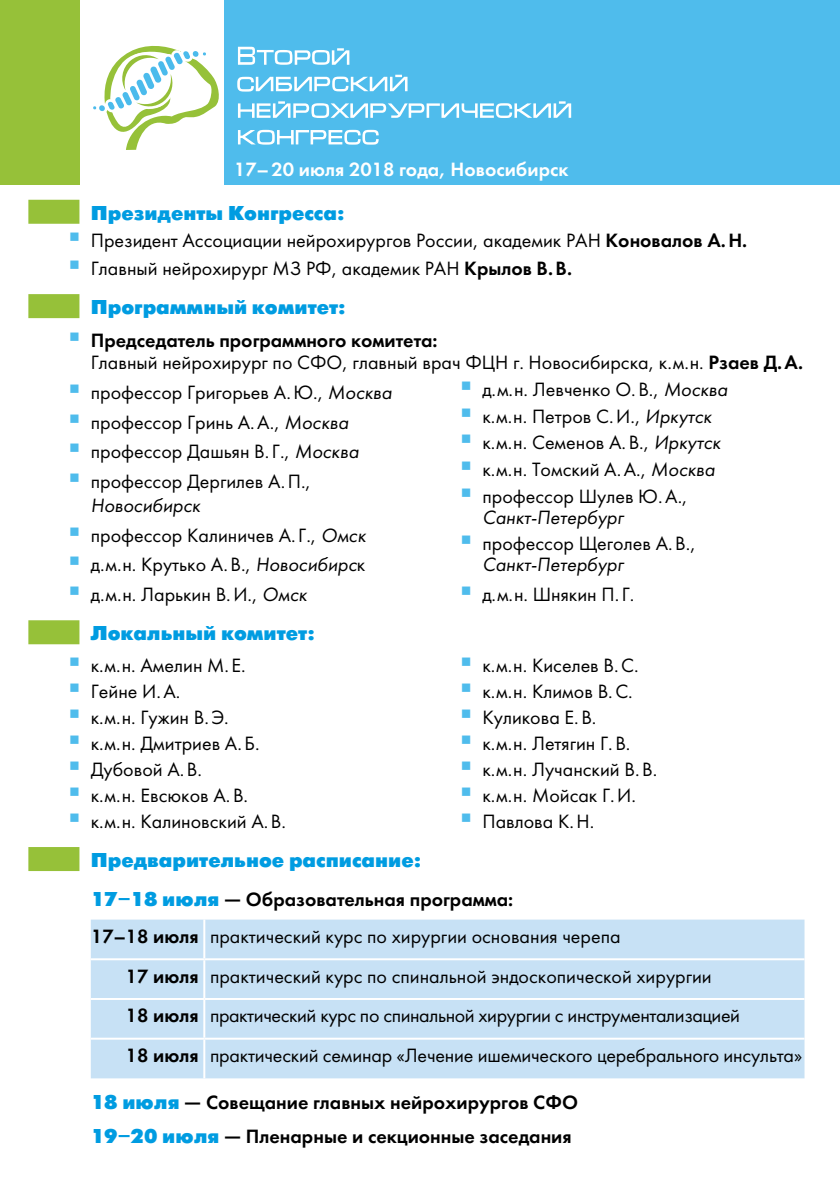
<style>
.page{position:relative;width:840px;height:1191px;background:#fff}
.page>*{position:absolute;margin:0;border:0;box-sizing:border-box;transform-origin:0 0}
.t1{font:20px/26px "DP Futura Demi";color:#000}
.t2{font:700 20px "DP Futura Extra";color:#009ce1}
.t3{font:700 20px/33.4px "DP Futura Demi";color:#000}
.t4{font:italic 20px "DP Futura Demi";color:#000}
.t5{font:700 20px "DP Futura Demi";color:#fff}
.s1{font-weight:700}
.s2{font-style:italic}
.s3{font-family:"DP Futura Extra";font-weight:700;color:#009ce1}
.s4{font-family:"DP Futura Extra"}
.s5{font-family:"DP Futura Extra";color:#009ce1}
.s6{font-family:"DP Futura Extra";font-weight:400}
</style>
<div class="page">
<div style="left:224px;top:0;width:615px;height:184px;background:#4fbcec"></div>
<div style="left:0;top:0;width:79px;height:184px;background:#96c139"></div>
<svg style="left:93px;top:45px;width:126px;height:105px"></svg>
<svg style="left:237px;top:47px;width:334px;height:98px"></svg>
<div style="left:28px;top:200px;width:51px;height:24px;background:#96c139"></div>
<div style="left:28px;top:294px;width:51px;height:24px;background:#96c139"></div>
<div style="left:28px;top:620px;width:51px;height:24px;background:#96c139"></div>
<div style="left:28px;top:847px;width:51px;height:24px;background:#96c139"></div>
<div style="left:91px;top:919px;width:713px;height:159px;background:#c7e1f5"></div>
<hr style="left:203px;top:919px;width:2px;height:39px;background:#fff">
<hr style="left:91px;top:958px;width:113px;height:2px;background:#fff">
<hr style="left:204px;top:958px;width:600px;height:2px;background:#fff">
<hr style="left:203px;top:960px;width:2px;height:38px;background:#fff">
<hr style="left:91px;top:998px;width:113px;height:2px;background:#fff">
<hr style="left:204px;top:998px;width:600px;height:2px;background:#fff">
<hr style="left:203px;top:1000px;width:2px;height:37px;background:#fff">
<hr style="left:91px;top:1037px;width:113px;height:2px;background:#fff">
<hr style="left:204px;top:1037px;width:600px;height:2px;background:#fff">
<hr style="left:203px;top:1039px;width:2px;height:39px;background:#fff">
<p class="t5" style="left:234px;top:158px;width:335px">17– 20 июля 2018 года, Новосибирск</p>
<p class="t2" style="left:91px;top:202px;width:255px">Президенты Конгресса:</p>
<p class="t1" style="left:91px;top:227px;width:657px;line-height:27.6px">Президент Ассоциации нейрохирургов России, академик РАН <span class="s1">Коновалов А.Н.<br></span>Главный нейрохирург МЗ РФ, академик РАН <span class="s1">Крылов В.В.</span></p>
<p class="t2" style="left:91px;top:296px;width:256px">Программный комитет:</p>
<p class="t1" style="left:91px;top:330px;width:713px;line-height:22px"><span class="s1">Председатель программного комитета:<br></span>Главный нейрохирург по СФО, главный врач ФЦН г. Новосибирска, к.м.н. <span class="s1">Рзаев Д.А.</span></p>
<p class="t1" style="left:91px;top:378px;width:302px;line-height:29.6px">профессор Григорьев А.Ю., <span class="s2">Москва </span>профессор Гринь А.А., <span class="s2">Москва </span>профессор Дашьян В. Г., <span class="s2">Москва </span>профессор Дергилев А.П.,</p>
<p class="t1" style="left:91px;top:491px;width:276px;line-height:29.6px"><span class="s2">Новосибирск<br></span>профессор Калиничев А. Г., <span class="s2">Омск </span>д.м.н. Крутько А.В., <span class="s2">Новосибирс</span>к д.м.н. Ларькин В.И., <span class="s2">Омск</span></p>
<p class="t1" style="left:482px;top:377px;width:247px;line-height:26.6px">д.м.н. Левченко О.В., <span class="s2">Москва </span>к.м.н. Петров С.И., <span class="s2">Иркутск </span>к.м.н. Семенов А.В., <span class="s2">Иркутск </span>к.м.н. Томский А.А., <span class="s2">Москва </span>профессор Шулев Ю.А.,</p>
<p class="t4" style="left:482px;top:507px;width:142px">Санкт-Петербург</p>
<p class="t1" style="left:482px;top:531px;width:215px">профессор Щеголев А.В.,</p>
<p class="t4" style="left:482px;top:554px;width:142px">Санкт-Петербург</p>
<p class="t1" style="left:482px;top:582px;width:153px">д.м.н. Шнякин П. Г.</p>
<p class="t2" style="left:91px;top:622px;width:225px">Локальный комитет:</p>
<p class="t1" style="left:91px;top:653px;width:197px">к.м.н. Амелин М. Е.<br>Гейне И.А.<br>к.м.н. Гужин В.Э.<br>к.м.н. Дмитриев А.Б.<br>Дубовой А.В.<br>к.м.н. Евсюков А.В. к.м.н. Калиновский А.В.</p>
<p class="t1" style="left:482px;top:653px;width:176px">к.м.н. Киселев В.С. к.м.н. Климов В.С.<br>Куликова Е.В.<br>к.м.н. Летягин Г.В. к.м.н. Лучанский В.В. к.м.н. Мойсак Г.И.<br>Павлова К.Н.</p>
<p class="t2" style="left:91px;top:849px;width:332px">Предварительное расписание:</p>
<p class="t1" style="left:91px;top:881px;width:531px;line-height:37.2px"><span class="s3">17–18 июля</span> <span class="s4">—</span> <span class="s1">Образовательная программа:<br>17–18 июля</span> практический курс по хирургии основания черепа</p>
<p class="t1" style="left:126px;top:957px;width:677px;line-height:39.6px"><span class="s1">17 июля</span> практический курс по спинальной эндоскопической хирургии<br><span class="s1">18 июля</span> практический курс по спинальной хирургии с инструментализацией<br><span class="s1">18 июля</span> практический семинар «Лечение ишемического церебрального инсульта»</p>
<p class="t3" style="left:91px;top:1086px;width:488px"><span class="s5">18 июля</span> <span class="s6">—</span> Cовещание главных нейрохирургов СФО<br><span class="s5">19–20 июля</span> <span class="s6">—</span> Пленарные и секционные заседания</p>
</div>
